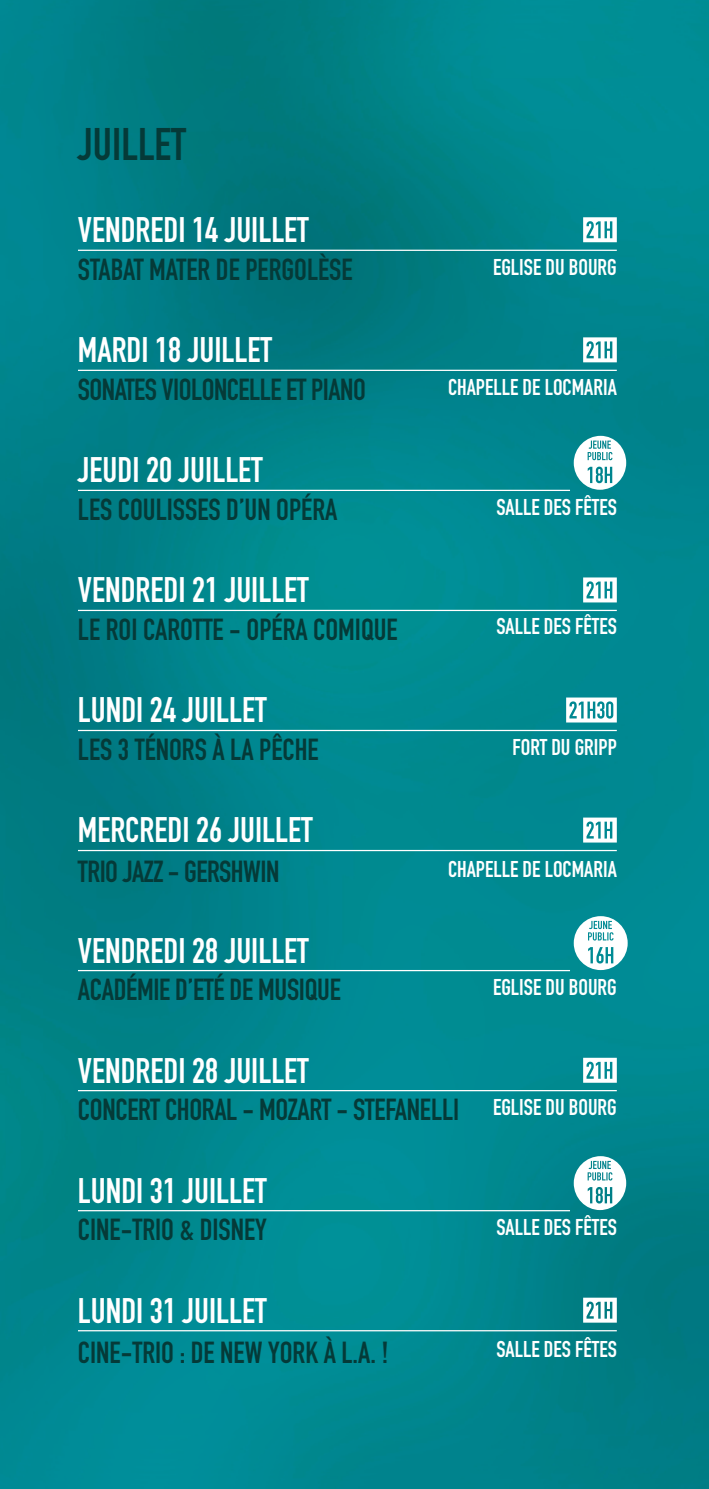
<style>
.page{position:relative;width:709px;height:1489px;background:#fff}
.page>*{position:absolute;margin:0;border:0;box-sizing:border-box;transform-origin:0 0}
.t1{font:700 45px "DIN Condensed";color:#053a38}
.t2{font:700 35px "DIN Condensed";color:#fff}
.t3{font:700 30px "DIN Condensed";color:#053a38}
.t4{font:700 22.5px "DIN Condensed";color:#fff}
</style>
<div class="page">
<img style="left:0;top:0;width:709px;height:1488px">
<hr style="left:78px;top:250px;width:539px;height:1px;background:#fff">
<hr style="left:78px;top:969px;width:492px;height:2px;background:#fff">
<hr style="left:78px;top:609px;width:539px;height:2px;background:#fff">
<hr style="left:78px;top:1329px;width:539px;height:2px;background:#fff">
<hr style="left:78px;top:370px;width:539px;height:1px;background:#fff">
<hr style="left:78px;top:1089px;width:539px;height:2px;background:#fff">
<hr style="left:78px;top:729px;width:539px;height:2px;background:#fff">
<hr style="left:78px;top:489px;width:492px;height:2px;background:#fff">
<hr style="left:78px;top:1209px;width:492px;height:2px;background:#fff">
<hr style="left:78px;top:849px;width:539px;height:2px;background:#fff">
<svg style="left:583px;top:217px;width:34px;height:25px"></svg>
<svg style="left:583px;top:337px;width:34px;height:25px"></svg>
<svg style="left:583px;top:577px;width:34px;height:25px"></svg>
<svg style="left:583px;top:817px;width:34px;height:25px"></svg>
<svg style="left:583px;top:1057px;width:34px;height:25px"></svg>
<svg style="left:583px;top:1297px;width:34px;height:25px"></svg>
<svg style="left:573px;top:436px;width:53px;height:54px"></svg>
<svg style="left:573px;top:1156px;width:53px;height:53px"></svg>
<svg style="left:566px;top:697px;width:51px;height:25px"></svg>
<svg style="left:573px;top:916px;width:54px;height:54px"></svg>
<h1 class="t1" style="left:78px;top:114px;width:110px">JUILLET</h1>
<p class="t2" style="left:78px;top:206px;width:232px">VENDREDI 14 JUILLET</p>
<p class="t3" style="left:78px;top:249px;width:276px">STABAT MATER DE PERGOLÈSE</p>
<p class="t2" style="left:78px;top:326px;width:195px">MARDI 18 JUILLET</p>
<p class="t3" style="left:78px;top:369px;width:289px">SONATES VIOLONCELLE ET PIANO</p>
<p class="t2" style="left:78px;top:446px;width:186px">JEUDI 20 JUILLET</p>
<p class="t3" style="left:78px;top:489px;width:261px">LES COULISSES D’UN OPÉRA</p>
<p class="t2" style="left:78px;top:566px;width:232px">VENDREDI 21 JUILLET</p>
<p class="t3" style="left:78px;top:609px;width:321px">LE ROI CAROTTE - OPÉRA COMIQUE</p>
<p class="t2" style="left:78px;top:686px;width:190px">LUNDI 24 JUILLET</p>
<p class="t3" style="left:78px;top:729px;width:242px">LES 3 TÉNORS À LA PÊCHE</p>
<p class="t2" style="left:78px;top:806px;width:236px">MERCREDI 26 JUILLET</p>
<p class="t3" style="left:78px;top:851px;width:203px">TRIO JAZZ - GERSHWIN</p>
<p class="t2" style="left:78px;top:926px;width:232px">VENDREDI 28 JUILLET</p>
<p class="t3" style="left:78px;top:969px;width:264px">ACADÉMIE D’ETÉ DE MUSIQUE</p>
<p class="t2" style="left:78px;top:1046px;width:232px">VENDREDI 28 JUILLET</p>
<p class="t4" style="left:493px;top:252px;width:125px">EGLISE DU BOURG</p>
<p class="t4" style="left:448px;top:372px;width:170px">CHAPELLE DE LOCMARIA</p>
<p class="t4" style="left:496px;top:491px;width:122px">SALLE DES FÊTES</p>
<p class="t4" style="left:496px;top:611px;width:122px">SALLE DES FÊTES</p>
<p class="t4" style="left:512px;top:731px;width:106px">FORT DU GRIPP</p>
<p class="t4" style="left:448px;top:853px;width:170px">CHAPELLE DE LOCMARIA</p>
<p class="t4" style="left:493px;top:972px;width:125px">EGLISE DU BOURG</p>
<p class="t3" style="left:78px;top:1089px;width:383px">CONCERT CHORAL - MOZART - STEFANELLI</p>
<p class="t2" style="left:78px;top:1166px;width:190px">LUNDI 31 JUILLET</p>
<p class="t3" style="left:78px;top:1209px;width:190px">CINE-TRIO &amp; DISNEY</p>
<p class="t2" style="left:78px;top:1286px;width:190px">LUNDI 31 JUILLET</p>
<p class="t3" style="left:78px;top:1331px;width:312px">CINE-TRIO : DE NEW YORK À L.A. !</p>
<p class="t4" style="left:493px;top:1091px;width:125px">EGLISE DU BOURG</p>
<p class="t4" style="left:496px;top:1211px;width:122px">SALLE DES FÊTES</p>
<p class="t4" style="left:496px;top:1334px;width:122px">SALLE DES FÊTES</p>
</div>
